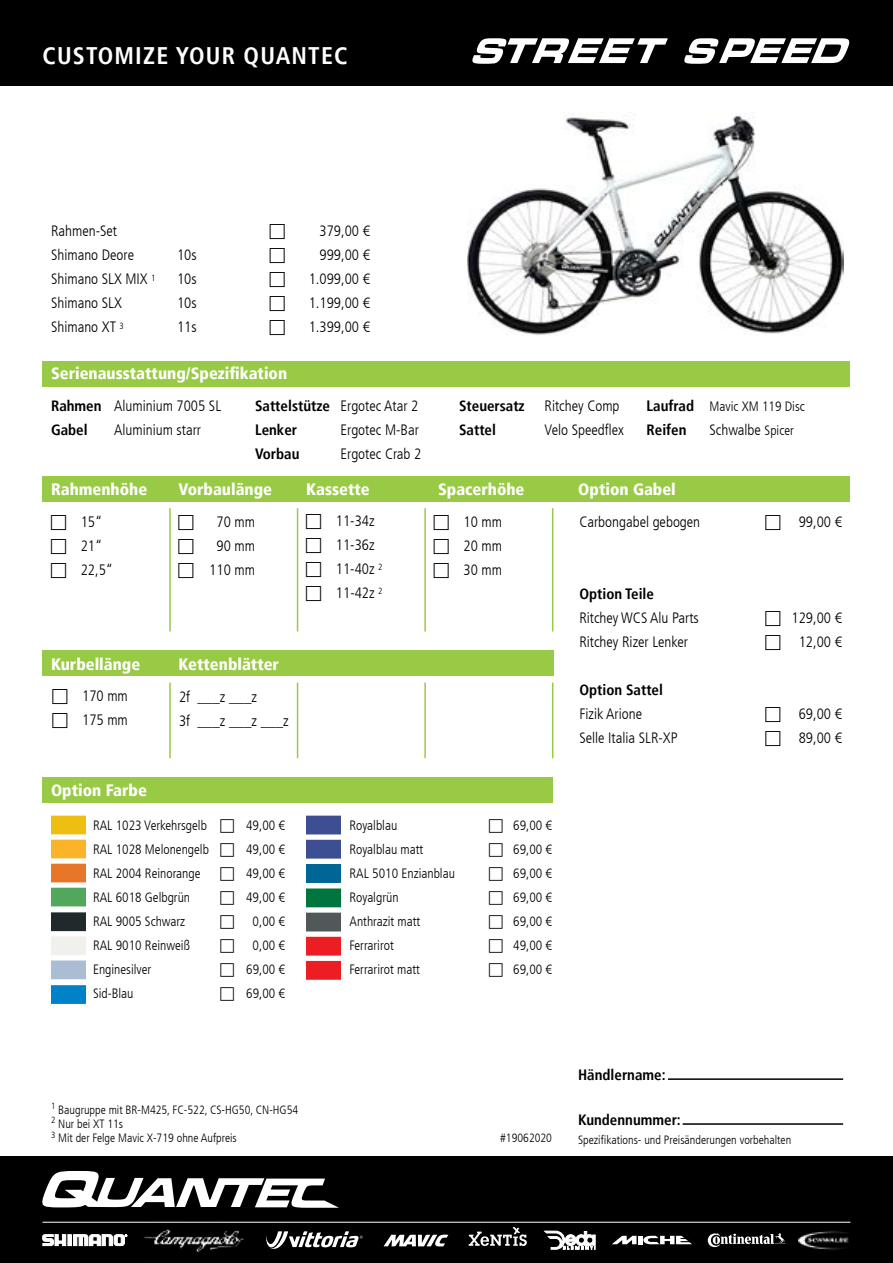
<style>
.page{position:relative;width:893px;height:1263px;background:#fff}
.page>*{position:absolute;margin:0;border:0;box-sizing:border-box;transform-origin:0 0}
.t1{font:700 condensed 24px "Frutiger LT";letter-spacing:.05em;color:#fff}
.t2{font:900 condensed 16.5px "Frutiger LT";color:#fff}
.t3{font:300 condensed 15px/24px "Frutiger LT";color:#000}
.t4{font:700 condensed 15px "Frutiger LT";color:#000}
.t5{font:300 condensed 13.5px "Frutiger LT";color:#000}
.t6{font:300 condensed 12px/14.4px "Frutiger LT";color:#000}
.s1{font-weight:700}
.s2{font-weight:300}
.s3{font-weight:700;font-size:15px}
.s4{font-size:13.5px}
</style>
<div class="page">
<div style="left:43px;top:361px;width:807px;height:26px;background:#99ca45"></div>
<div style="left:0;top:0;width:893px;height:85px;background:#000"></div>
<hr style="left:668px;top:1078px;width:175px;height:2px;background:#000">
<hr style="left:683px;top:1123px;width:160px;height:2px;background:#000">
<div style="left:0;top:1157px;width:893px;height:106px;background:#000"></div>
<svg style="left:42px;top:1171px;width:297px;height:37px"></svg>
<hr style="left:43px;top:1222px;width:807px;height:1px;background:#fff">
<svg style="left:42px;top:1234px;width:85px;height:12px"></svg>
<svg style="left:469px;top:1227px;width:58px;height:19px"></svg>
<svg style="left:544px;top:1231px;width:51px;height:18px"></svg>
<svg style="left:384px;top:1235px;width:64px;height:11px"></svg>
<svg style="left:266px;top:1231px;width:97px;height:18px"></svg>
<svg style="left:708px;top:1233px;width:77px;height:14px"></svg>
<svg style="left:612px;top:1236px;width:80px;height:8px"></svg>
<div style="left:43px;top:476px;width:807px;height:26px;background:#99ca45"></div>
<div style="left:43px;top:651px;width:511px;height:25px;background:#99ca45"></div>
<div style="left:43px;top:777px;width:510px;height:26px;background:#99ca45"></div>
<svg style="left:472px;top:38px;width:196px;height:26px"></svg>
<svg style="left:684px;top:38px;width:165px;height:26px"></svg>
<img style="left:468px;top:114px;width:376px;height:221px">
<svg style="left:51px;top:816px;width:34px;height:18px"></svg>
<svg style="left:51px;top:840px;width:34px;height:18px"></svg>
<svg style="left:51px;top:864px;width:34px;height:18px"></svg>
<svg style="left:51px;top:985px;width:34px;height:19px"></svg>
<svg style="left:51px;top:912px;width:34px;height:67px;background:#a5acb3"></svg>
<svg style="left:51px;top:888px;width:34px;height:18px"></svg>
<svg style="left:306px;top:840px;width:34px;height:18px"></svg>
<svg style="left:306px;top:961px;width:34px;height:19px"></svg>
<svg style="left:306px;top:937px;width:34px;height:18px"></svg>
<svg style="left:306px;top:913px;width:34px;height:18px"></svg>
<svg style="left:306px;top:816px;width:34px;height:18px"></svg>
<svg style="left:306px;top:864px;width:34px;height:43px"></svg>
<hr style="left:424px;top:508px;width:2px;height:123px;background:#99ca45">
<hr style="left:552px;top:508px;width:1px;height:123px;background:#99ca45">
<hr style="left:169px;top:508px;width:2px;height:123px;background:#99ca45">
<hr style="left:297px;top:508px;width:1px;height:123px;background:#99ca45">
<hr style="left:424px;top:682px;width:2px;height:76px;background:#99ca45">
<hr style="left:552px;top:682px;width:1px;height:76px;background:#99ca45">
<hr style="left:169px;top:682px;width:2px;height:76px;background:#99ca45">
<hr style="left:297px;top:682px;width:1px;height:76px;background:#99ca45">
<h1 class="t1" style="left:43px;top:41px;width:307px">CUSTOMIZE YOUR QUANTEC</h1>
<p class="t3" style="left:51px;top:219px;width:68px">Rahmen-Set</p>
<p class="t3" style="left:320px;top:219px;width:52px">379,00 €</p>
<p class="t3" style="left:51px;top:243px;width:85px">Shimano Deore</p>
<p class="t3" style="left:177px;top:243px;width:21px">10s</p>
<p class="t3" style="left:320px;top:243px;width:52px">999,00 €</p>
<p class="t3" style="left:51px;top:267px;width:106px">Shimano SLX MIX <sup>1</sup></p>
<p class="t3" style="left:177px;top:267px;width:21px">10s</p>
<p class="t3" style="left:309px;top:267px;width:63px">1.099,00 €</p>
<p class="t3" style="left:51px;top:291px;width:72px">Shimano SLX</p>
<p class="t3" style="left:177px;top:291px;width:21px">10s</p>
<p class="t3" style="left:309px;top:291px;width:63px">1.199,00 €</p>
<p class="t3" style="left:51px;top:315px;width:74px">Shimano XT <sup>3</sup></p>
<p class="t3" style="left:177px;top:315px;width:21px">11s</p>
<p class="t3" style="left:309px;top:315px;width:63px">1.399,00 €</p>
<p class="t2" style="left:51px;top:363px;width:238px">Serienausstattung/Spezifikation</p>
<p class="t3" style="left:51px;top:394px;width:172px"><span class="s1">Rahmen</span> Aluminium 7005 SL</p>
<p class="t4" style="left:255px;top:397px;width:165px">Sattelstütze <span class="s2">Ergotec Atar 2</span></p>
<p class="t4" style="left:459px;top:397px;width:67px">Steuersatz</p>
<p class="t3" style="left:545px;top:394px;width:77px">Ritchey Comp</p>
<p class="t5" style="left:647px;top:399px;width:160px"><span class="s3">Laufrad</span> Mavic XM 119 Disc</p>
<p class="t4" style="left:51px;top:421px;width:38px">Gabel</p>
<p class="t3" style="left:114px;top:418px;width:88px">Aluminium starr</p>
<p class="t4" style="left:255px;top:421px;width:44px">Lenker</p>
<p class="t3" style="left:341px;top:418px;width:80px">Ergotec M-Bar</p>
<p class="t4" style="left:459px;top:421px;width:38px">Sattel</p>
<p class="t3" style="left:545px;top:418px;width:81px">Velo Speedflex</p>
<p class="t4" style="left:647px;top:421px;width:42px">Reifen</p>
<p class="t3" style="left:710px;top:418px;width:86px">Schwalbe <span class="s4">Spicer</span></p>
<p class="t4" style="left:255px;top:445px;width:46px">Vorbau</p>
<p class="t3" style="left:341px;top:442px;width:82px">Ergotec Crab 2</p>
<p class="t2" style="left:51px;top:480px;width:98px">Rahmenhöhe</p>
<p class="t2" style="left:179px;top:480px;width:95px">Vorbaulänge</p>
<p class="t2" style="left:306px;top:480px;width:65px">Kassette</p>
<p class="t2" style="left:438px;top:480px;width:88px">Spacerhöhe</p>
<p class="t2" style="left:578px;top:480px;width:99px">Option Gabel</p>
<p class="t3" style="left:81px;top:510px;width:34px">15“<br>21“<br>22,5“</p>
<p class="t3" style="left:209px;top:510px;width:47px;text-align:center">70 mm<br>90 mm<br>110 mm</p>
<p class="t2" style="left:51px;top:654px;width:91px">Kurbellänge</p>
<p class="t2" style="left:179px;top:654px;width:102px">Kettenblätter</p>
<p class="t3" style="left:82px;top:684px;width:47px">170 mm<br>175 mm</p>
<p class="t2" style="left:51px;top:781px;width:97px">Option Farbe</p>
<p class="t3" style="left:179px;top:685px;width:111px">2f ___z ___z<br>3f ___z ___z ___z</p>
<p class="t3" style="left:336px;top:509px;width:48px">11-34z<br>11-36z<br>11-40z <sup>2<br></sup>11-42z <sup>2</sup></p>
<p class="t3" style="left:463px;top:510px;width:40px;text-align:justify">10 mm 20 mm 30 mm</p>
<p class="t3" style="left:579px;top:510px;width:122px">Carbongabel gebogen</p>
<p class="t3" style="left:799px;top:510px;width:45px">99,00 €</p>
<p class="t4" style="left:579px;top:584px;width:76px">Option Teile</p>
<p class="t3" style="left:579px;top:606px;width:121px">Ritchey WCS Alu Parts</p>
<p class="t3" style="left:791px;top:606px;width:52px">129,00 €</p>
<p class="t3" style="left:579px;top:630px;width:110px">Ritchey Rizer Lenker</p>
<p class="t3" style="left:799px;top:630px;width:45px">12,00 €</p>
<p class="t4" style="left:579px;top:680px;width:85px">Option Sattel</p>
<p class="t3" style="left:579px;top:702px;width:64px">Fizik Arione</p>
<p class="t3" style="left:799px;top:702px;width:45px">69,00 €</p>
<p class="t3" style="left:579px;top:726px;width:100px">Selle Italia SLR-XP</p>
<p class="t3" style="left:799px;top:726px;width:45px">89,00 €</p>
<p class="t5" style="left:93px;top:818px;width:115px">RAL 1023 Verkehrsgelb</p>
<p class="t5" style="left:246px;top:818px;width:40px">49,00 €</p>
<p class="t5" style="left:350px;top:818px;width:49px">Royalblau</p>
<p class="t5" style="left:513px;top:818px;width:40px">69,00 €</p>
<p class="t5" style="left:93px;top:842px;width:117px">RAL 1028 Melonengelb</p>
<p class="t5" style="left:246px;top:842px;width:40px">49,00 €</p>
<p class="t5" style="left:350px;top:842px;width:75px">Royalblau matt</p>
<p class="t5" style="left:513px;top:842px;width:40px">69,00 €</p>
<p class="t5" style="left:93px;top:866px;width:109px">RAL 2004 Reinorange</p>
<p class="t5" style="left:246px;top:866px;width:40px">49,00 €</p>
<p class="t5" style="left:350px;top:866px;width:107px">RAL 5010 Enzianblau</p>
<p class="t5" style="left:513px;top:866px;width:40px">69,00 €</p>
<p class="t5" style="left:93px;top:890px;width:99px">RAL 6018 Gelbgrün</p>
<p class="t5" style="left:246px;top:890px;width:40px">49,00 €</p>
<p class="t5" style="left:350px;top:890px;width:51px">Royalgrün</p>
<p class="t5" style="left:513px;top:890px;width:40px">69,00 €</p>
<p class="t5" style="left:93px;top:914px;width:94px">RAL 9005 Schwarz</p>
<p class="t5" style="left:253px;top:914px;width:34px">0,00 €</p>
<p class="t5" style="left:350px;top:914px;width:72px">Anthrazit matt</p>
<p class="t5" style="left:513px;top:914px;width:40px">69,00 €</p>
<p class="t5" style="left:93px;top:938px;width:98px">RAL 9010 Reinweiß</p>
<p class="t5" style="left:253px;top:938px;width:34px">0,00 €</p>
<p class="t5" style="left:350px;top:938px;width:46px">Ferrarirot</p>
<p class="t5" style="left:513px;top:938px;width:40px">49,00 €</p>
<p class="t5" style="left:93px;top:962px;width:60px">Enginesilver</p>
<p class="t5" style="left:246px;top:962px;width:40px">69,00 €</p>
<p class="t5" style="left:350px;top:962px;width:72px">Ferrarirot matt</p>
<p class="t5" style="left:513px;top:962px;width:40px">69,00 €</p>
<p class="t5" style="left:93px;top:986px;width:42px">Sid-Blau</p>
<p class="t5" style="left:246px;top:986px;width:40px">69,00 €</p>
<p class="t6" style="left:51px;top:1102px;width:249px"><sup>1</sup> Baugruppe mit BR-M425, FC-522, CS-HG50, CN-HG54<br><sup>2</sup> Nur bei XT 11s<br><sup>3</sup> Mit der Felge Mavic X-719 ohne Aufpreis</p>
<p class="t6" style="left:500px;top:1131px;width:53px">#19062020</p>
<p class="t4" style="left:578px;top:1066px;width:89px">Händlername:</p>
<p class="t4" style="left:578px;top:1111px;width:104px">Kundennummer:</p>
<p class="t6" style="left:578px;top:1132px;width:215px">Spezifikations- und Preisänderungen vorbehalten</p>
</div>
